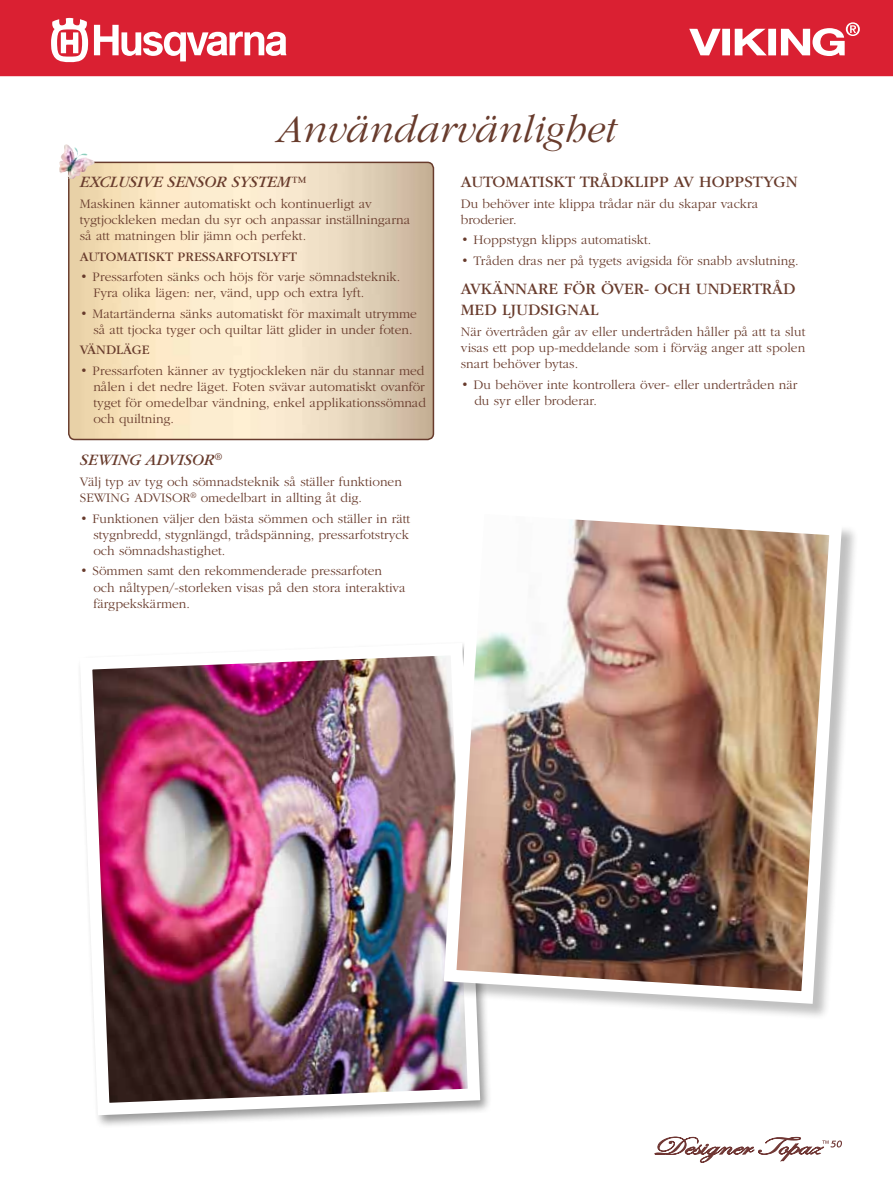
<style>
.page{position:relative;width:893px;height:1191px;background:#fff}
.page>*{position:absolute;margin:0;border:0;box-sizing:border-box;transform-origin:0 0}
.t1{font:italic 300 40.5px "ITC Garamond Std";color:#683b2c}
.t2{font:16.5px/21px "ITC Garamond Std";color:#683b2c}
.t3{font:italic 16.5px "ITC Garamond Std";color:#683b2c}
.t4{font:300 13.5px/16.2px "ITC Garamond Std";color:#683b2c}
.t5{font:13.5px "ITC Garamond Std";color:#683b2c}
</style>
<div class="page">
<div style="left:0;top:0;width:893px;height:80px;background:#da2032"></div>
<svg style="left:51px;top:18px;width:37px;height:44px"></svg>
<svg style="left:94px;top:25px;width:192px;height:36px"></svg>
<svg style="left:689px;top:22px;width:171px;height:34px"></svg>
<div style="left:0;top:76px;width:893px;height:5px;background:#fff"></div>
<img style="left:69px;top:162px;width:364px;height:277px">
<div style="left:68px;top:162px;width:366px;height:278px;border:2px solid #683b2c;border-radius:6px"></div>
<img style="left:80px;top:656px;width:406px;height:465px">
<div style="left:445px;top:502px;width:414px;height:518px;background:#000;opacity:.25"></div>
<img style="left:437px;top:502px;width:411px;height:508px">
<img style="left:59px;top:145px;width:36px;height:34px">
<svg style="left:655px;top:1137px;width:187px;height:25px"></svg>
<h1 class="t1" style="left:277px;top:107px;width:341px">Användarvänlighet</h1>
<p class="t3" style="left:80px;top:173px;width:227px">EXCLUSIVE SENSOR SYSTEM™</p>
<p class="t4" style="left:80px;top:196px;width:332px">Maskinen känner automatiskt och kontinuerligt av tygtjockleken medan du syr och anpassar inställningarna så att matningen blir jämn och perfekt.</p>
<p class="t5" style="left:80px;top:249px;width:218px">AUTOMATISKT PRESSARFOTSLYFT</p>
<p class="t4" style="left:93px;top:269px;width:308px;text-indent:-14px">• Pressarfoten sänks och höjs för varje sömnadsteknik.<br>Fyra olika lägen: ner, vänd, upp och extra lyft.</p>
<p class="t4" style="left:93px;top:305px;width:325px;text-indent:-14px">• Matartänderna sänks automatiskt för maximalt utrymme så att tjocka tyger och quiltar lätt glider in under foten.</p>
<p class="t5" style="left:80px;top:343px;width:71px">VÄNDLÄGE</p>
<p class="t4" style="left:93px;top:363px;width:334px;text-align:justify;text-indent:-14px">• Pressarfoten känner av tygtjockleken när du stannar med nålen i det nedre läget. Foten svävar automatiskt ovanför tyget för omedelbar vändning, enkel applikationssömnad och quiltning.</p>
<p class="t3" style="left:80px;top:451px;width:143px">SEWING ADVISOR<sup>®</sup></p>
<p class="t4" style="left:80px;top:473px;width:324px">Välj typ av tyg och sömnadsteknik så ställer funktionen<br>SEWING ADVISOR<sup>®</sup> omedelbart in allting åt dig.</p>
<p class="t4" style="left:93px;top:510px;width:319px;text-align:justify;text-indent:-14px">• Funktionen väljer den bästa sömmen och ställer in rätt stygnbredd, stygnlängd, trådspänning, pressarfotstryck och sömnadshastighet.</p>
<p class="t4" style="left:93px;top:563px;width:314px;text-indent:-14px">• Sömmen samt den rekommenderade pressarfoten och nåltypen/-storleken visas på den stora interaktiva färgpekskärmen.</p>
<p class="t2" style="left:461px;top:172px;width:338px">AUTOMATISKT TRÅDKLIPP AV HOPPSTYGN</p>
<p class="t4" style="left:461px;top:196px;width:299px">Du behöver inte klippa trådar när du skapar vackra broderier.</p>
<p class="t4" style="left:461px;top:232px;width:192px">• Hoppstygn klipps automatiskt.</p>
<p class="t4" style="left:461px;top:253px;width:339px">• Tråden dras ner på tygets avigsida för snabb avslutning.</p>
<p class="t2" style="left:461px;top:279px;width:336px">AVKÄNNARE FÖR ÖVER- OCH UNDERTRÅD<br>MED LJUDSIGNAL</p>
<p class="t4" style="left:461px;top:324px;width:346px;text-align:justify">När övertråden går av eller undertråden håller på att ta slut visas ett pop up-meddelande som i förväg anger att spolen snart behöver bytas.</p>
<p class="t4" style="left:474px;top:376px;width:325px;text-indent:-14px">• Du behöver inte kontrollera över- eller undertråden när du syr eller broderar.</p>
</div>
